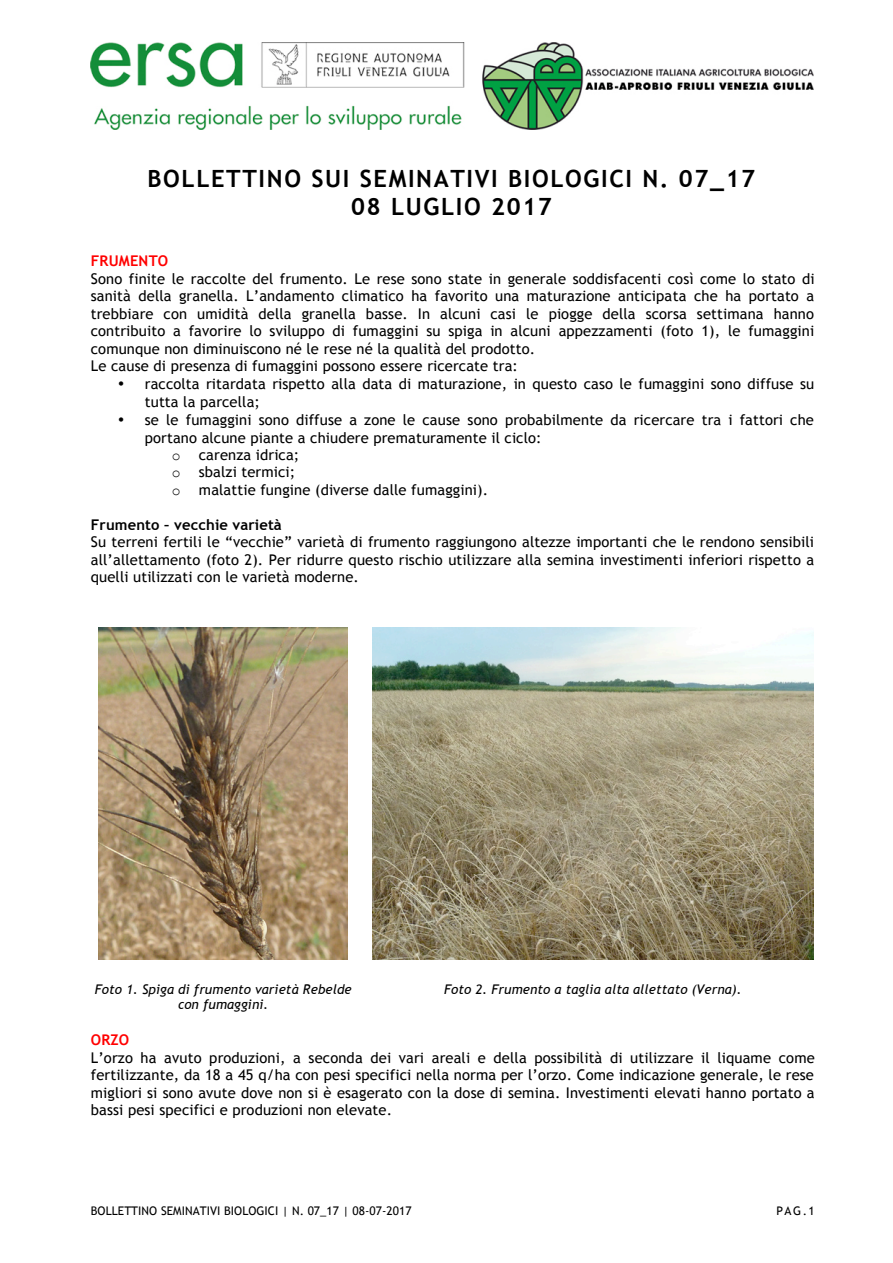
<style>
.page{position:relative;width:893px;height:1263px;background:#fff}
.page>*{position:absolute;margin:0;border:0;box-sizing:border-box;transform-origin:0 0}
.t1{font:700 23.7px/27.8px "Trebuchet MS";letter-spacing:.07em;color:#000;text-align:center}
.t2{font:14.7px/17.4px "Trebuchet MS";letter-spacing:.01em;color:#000}
.t3{font:700 14.7px "Trebuchet MS";letter-spacing:.01em;color:#000}
.t4{font:700 14.7px "Trebuchet MS";letter-spacing:.01em;color:#f00}
.t5{font:italic 13.35px/15.5px "Trebuchet MS";letter-spacing:.005em;color:#000;text-align:center}
.t6{font:11.85px "Trebuchet MS";letter-spacing:.005em;color:#000}
.s1{font-family:"Courier New"}
</style>
<div class="page">
<img style="left:91px;top:43px;width:723px;height:87px">
<img style="left:99px;top:628px;width:249px;height:331px">
<img style="left:372px;top:628px;width:442px;height:331px">
<h1 class="t1" style="left:147px;top:165px;width:609px">BOLLETTINO SUI SEMINATIVI BIOLOGICI N. 07_17<br>08 LUGLIO 2017</h1>
<p class="t4" style="left:91px;top:252px;width:79px">FRUMENTO</p>
<p class="t2" style="left:91px;top:270px;width:725px">Sono finite le raccolte del frumento. Le rese sono state in generale soddisfacenti così come lo stato di sanità della granella. L’andamento climatico ha favorito una maturazione anticipata che ha portato a trebbiare con umidità della granella basse. In alcuni casi le piogge della scorsa settimana hanno contribuito a favorire lo sviluppo di fumaggini su spiga in alcuni appezzamenti (foto 1), le fumaggini comunque non diminuiscono né le rese né la qualità del prodotto.<br>Le cause di presenza di fumaggini possono essere ricercate tra:</p>
<p class="t2" style="left:145px;top:375px;width:671px;text-indent:-27px">• raccolta ritardata rispetto alla data di maturazione, in questo caso le fumaggini sono diffuse su tutta la parcella;</p>
<p class="t2" style="left:118px;top:412px;width:698px">• se le fumaggini sono diffuse a zone le cause sono probabilmente da ricercare tra i fattori che</p>
<p class="t2" style="left:145px;top:429px;width:398px">portano alcune piante a chiudere prematuramente il ciclo:</p>
<p class="t2" style="left:172px;top:446px;width:129px"><span class="s1">o</span> carenza idrica;</p>
<p class="t2" style="left:172px;top:464px;width:125px"><span class="s1">o</span> sbalzi termici;</p>
<p class="t2" style="left:172px;top:481px;width:318px"><span class="s1">o</span> malattie fungine (diverse dalle fumaggini).</p>
<p class="t3" style="left:91px;top:515px;width:192px">Frumento – vecchie varietà</p>
<p class="t2" style="left:91px;top:533px;width:725px;text-align:justify">Su terreni fertili le “vecchie” varietà di frumento raggiungono altezze importanti che le rendono sensibili all’allettamento (foto 2). Per ridurre questo rischio utilizzare alla semina investimenti inferiori rispetto a quelli utilizzati con le varietà moderne.</p>
<p class="t5" style="left:95px;top:981px;width:258px">Foto 1. Spiga di frumento varietà Rebelde con fumaggini.</p>
<p class="t5" style="left:444px;top:981px;width:299px">Foto 2. Frumento a taglia alta allettato (Verna).</p>
<p class="t4" style="left:91px;top:1031px;width:40px">ORZO</p>
<p class="t2" style="left:91px;top:1049px;width:725px;text-align:justify">L’orzo ha avuto produzioni, a seconda dei vari areali e della possibilità di utilizzare il liquame come fertilizzante, da 18 a 45 q/ha con pesi specifici nella norma per l’orzo. Come indicazione generale, le rese migliori si sono avute dove non si è esagerato con la dose di semina. Investimenti elevati hanno portato a bassi pesi specifici e produzioni non elevate.</p>
<p class="t6" style="left:91px;top:1204px;width:322px">BOLLETTINO SEMINATIVI BIOLOGICI | N. 07_17 | 08-07-2017</p>
<p class="t6" style="left:776px;top:1204px;width:40px">PAG.1</p>
</div>
